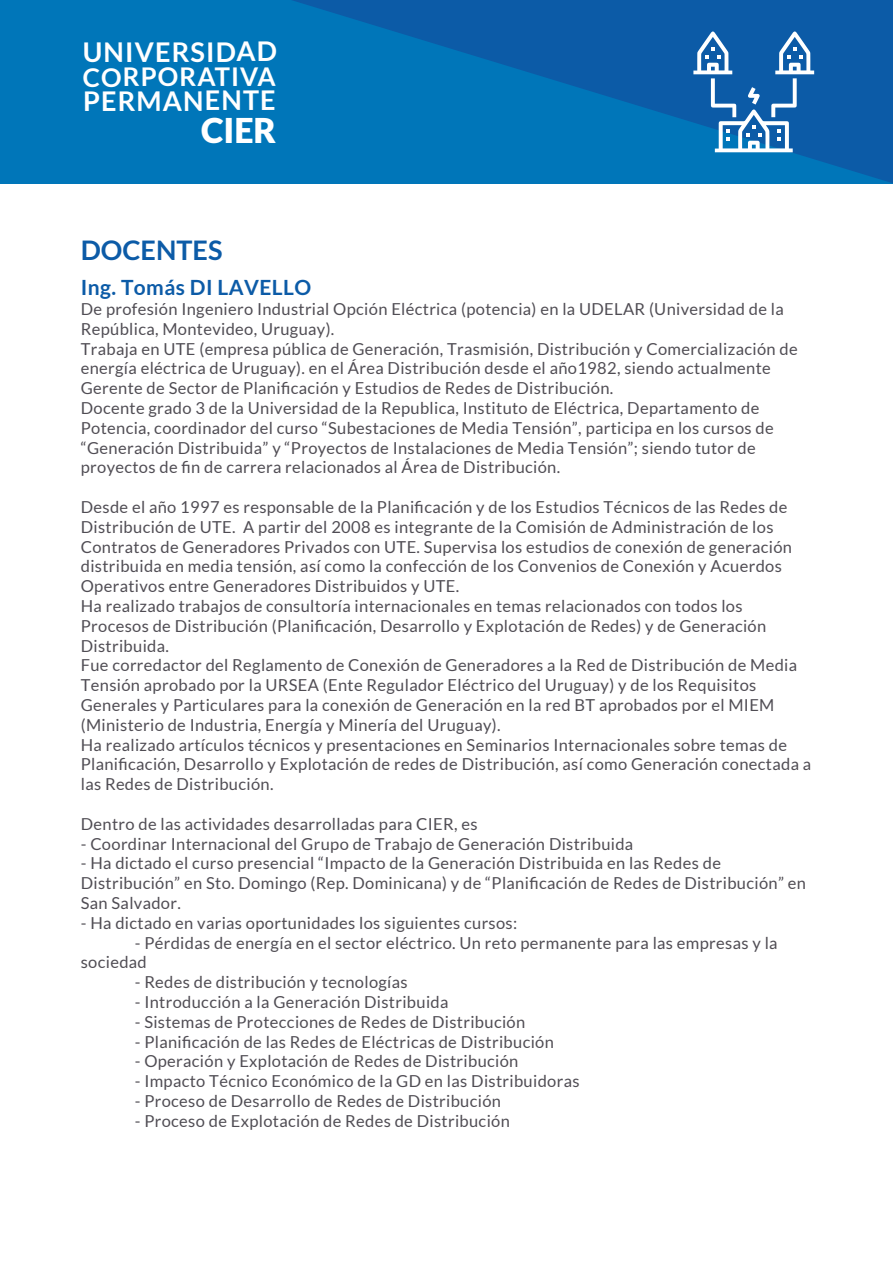
<style>
.page{position:relative;width:893px;height:1263px;background:#fff}
.page>*{position:absolute;margin:0;border:0;box-sizing:border-box;transform-origin:0 0}
.t1{font:900 34.05px "Lato";color:#fff}
.t2{font:700 27.15px "Lato";letter-spacing:.035em;color:#fff}
.t3{font:700 27px "Lato";color:#0c5ba7}
.t4{font:700 25.8px "Lato";letter-spacing:.035em;color:#fff}
.t5{font:700 21px "Lato";letter-spacing:.02em;color:#0c5ba7}
.t6{font:16.5px/19.8px "Lato";letter-spacing:.02em;color:#504d54}
</style>
<div class="page">
<div style="left:0;top:0;width:893px;height:184px;background:#0076b9"></div>
<svg style="left:292px;top:0;width:601px;height:183px"></svg>
<svg style="left:693px;top:31px;width:121px;height:121px;background:#3b7db9"></svg>
<h2 class="t2" style="left:83px;top:36px;width:196px">UNIVERSIDAD</h2>
<h3 class="t4" style="left:83px;top:62px;width:194px">CORPORATIVA</h3>
<h2 class="t2" style="left:83px;top:85px;width:194px">PERMANENTE</h2>
<h1 class="t1" style="left:201px;top:111px;width:77px">CIER</h1>
<h3 class="t3" style="left:81px;top:234px;width:143px">DOCENTES</h3>
<p class="t5" style="left:81px;top:275px;width:232px">Ing. Tomás DI LAVELLO</p>
<p class="t6" style="left:81px;top:299px;width:718px">De profesión Ingeniero Industrial Opción Eléctrica (potencia) en la UDELAR (Universidad de la República, Montevideo, Uruguay).<br>Trabaja en UTE (empresa pública de Generación, Trasmisión, Distribución y Comercialización de energía eléctrica de Uruguay). en el Área Distribución desde el año1982, siendo actualmente Gerente de Sector de Planificación y Estudios de Redes de Distribución.<br>Docente grado 3 de la Universidad de la Republica, Instituto de Eléctrica, Departamento de Potencia, coordinador del curso “Subestaciones de Media Tensión”, participa en los cursos de “Generación Distribuida” y “Proyectos de Instalaciones de Media Tensión”; siendo tutor de proyectos de fin de carrera relacionados al Área de Distribución.</p>
<p class="t6" style="left:81px;top:497px;width:732px">Desde el año 1997 es responsable de la Planificación y de los Estudios Técnicos de las Redes de Distribución de UTE. A partir del 2008 es integrante de la Comisión de Administración de los Contratos de Generadores Privados con UTE. Supervisa los estudios de conexión de generación distribuida en media tensión, así como la confección de los Convenios de Conexión y Acuerdos Operativos entre Generadores Distribuidos y UTE.<br>Ha realizado trabajos de consultoría internacionales en temas relacionados con todos los Procesos de Distribución (Planificación, Desarrollo y Explotación de Redes) y de Generación Distribuida.<br>Fue corredactor del Reglamento de Conexión de Generadores a la Red de Distribución de Media Tensión aprobado por la URSEA (Ente Regulador Eléctrico del Uruguay) y de los Requisitos Generales y Particulares para la conexión de Generación en la red BT aprobados por el MIEM (Ministerio de Industria, Energía y Minería del Uruguay).<br>Ha realizado artículos técnicos y presentaciones en Seminarios Internacionales sobre temas de Planificación, Desarrollo y Explotación de redes de Distribución, así como Generación conectada a las Redes de Distribución.</p>
<p class="t6" style="left:81px;top:814px;width:398px">Dentro de las actividades desarrolladas para CIER, es</p>
<p class="t6" style="left:81px;top:834px;width:554px">- Coordinar Internacional del Grupo de Trabajo de Generación Distribuida</p>
<p class="t6" style="left:81px;top:853px;width:727px">- Ha dictado el curso presencial “Impacto de la Generación Distribuida en las Redes de<br>Distribución” en Sto. Domingo (Rep. Dominicana) y de “Planificación de Redes de Distribución” en<br>San Salvador.</p>
<p class="t6" style="left:81px;top:913px;width:438px">- Ha dictado en varias oportunidades los siguientes cursos:</p>
<p class="t6" style="left:81px;top:933px;width:698px;text-indent:54px">- Pérdidas de energía en el sector eléctrico. Un reto permanente para las empresas y la sociedad</p>
<p class="t6" style="left:135px;top:972px;width:274px">- Redes de distribución y tecnologías</p>
<p class="t6" style="left:135px;top:992px;width:315px">- Introducción a la Generación Distribuida</p>
<p class="t6" style="left:135px;top:1012px;width:392px">- Sistemas de Protecciones de Redes de Distribución</p>
<p class="t6" style="left:135px;top:1032px;width:421px">- Planificación de las Redes de Eléctricas de Distribución</p>
<p class="t6" style="left:135px;top:1051px;width:385px">- Operación y Explotación de Redes de Distribución</p>
<p class="t6" style="left:135px;top:1071px;width:446px">- Impacto Técnico Económico de la GD en las Distribuidoras</p>
<p class="t6" style="left:135px;top:1091px;width:368px">- Proceso de Desarrollo de Redes de Distribución</p>
<p class="t6" style="left:135px;top:1111px;width:377px">- Proceso de Explotación de Redes de Distribución</p>
</div>
